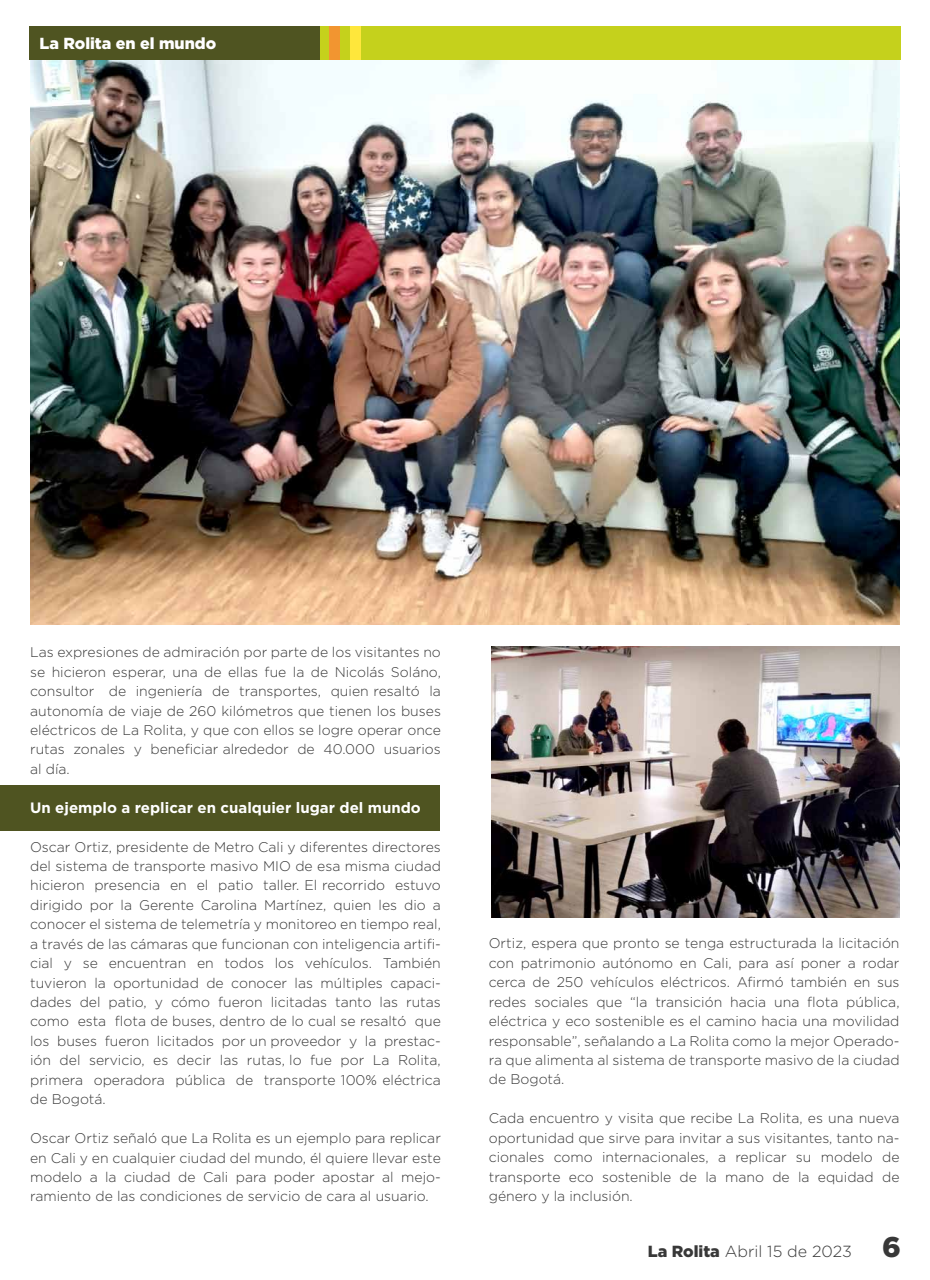
<style>
.page{position:relative;width:930px;height:1280px;background:#fff}
.page>*{position:absolute;margin:0;border:0;box-sizing:border-box;transform-origin:0 0}
.t1{font:300 16.1px "Gotham";color:#383838}
.t2{font:900 16px "Gotham";color:#fff}
.t3{font:700 15px "Gotham";color:#fff}
.t4{font:300 14px/19.4px "Gotham";color:#383838;text-align:justify}
.s1{font-weight:900}
.s2{font-weight:900;font-size:28.5px}
</style>
<div class="page">
<img style="left:31px;top:60px;width:869px;height:564px">
<img style="left:492px;top:647px;width:408px;height:271px">
<div style="left:0;top:785px;width:440px;height:45px;background:#4f5421"></div>
<div style="left:30px;top:27px;width:870px;height:33px;background:#4f5421"></div>
<div style="left:320px;top:27px;width:580px;height:33px;background:#c5d11c"></div>
<div style="left:329px;top:27px;width:11px;height:33px;background:#f29530"></div>
<div style="left:350px;top:27px;width:11px;height:33px;background:#ffe73b"></div>
<p class="t2" style="left:40px;top:34px;width:178px">La Rolita en el mundo</p>
<p class="t4" style="left:30px;top:642px;width:412px">Las expresiones de admiración por parte de los visitantes no se hicieron esperar, una de ellas fue la de Nicolás Soláno, consultor de ingeniería de transportes, quien resaltó la autonomía de viaje de 260 kilómetros que tienen los buses eléctricos de La Rolita, y que con ellos se logre operar once rutas zonales y beneficiar alrededor de 40.000 usuarios al día.</p>
<p class="t3" style="left:30px;top:799px;width:392px">Un ejemplo a replicar en cualquier lugar del mundo</p>
<p class="t4" style="left:30px;top:837px;width:412px">Oscar Ortiz, presidente de Metro Cali y diferentes directores del sistema de transporte masivo MIO de esa misma ciudad hicieron presencia en el patio taller. El recorrido estuvo dirigido por la Gerente Carolina Martínez, quien les dio a conocer el sistema de telemetría y monitoreo en tiempo real, a través de las cámaras que funcionan con inteligencia artifi&shy;cial y se encuentran en todos los vehículos. También tuvieron la oportunidad de conocer las múltiples capaci&shy;dades del patio, y cómo fueron licitadas tanto las rutas como esta flota de buses, dentro de lo cual se resaltó que los buses fueron licitados por un proveedor y la prestac&shy;ión del servicio, es decir las rutas, lo fue por La Rolita, primera operadora pública de transporte 100% eléctrica de Bogotá.</p>
<p class="t4" style="left:30px;top:1128px;width:412px">Oscar Ortiz señaló que La Rolita es un ejemplo para replicar en Cali y en cualquier ciudad del mundo, él quiere llevar este modelo a la ciudad de Cali para poder apostar al mejo&shy;ramiento de las condiciones de servicio de cara al usuario.</p>
<p class="t4" style="left:489px;top:933px;width:412px">Ortiz, espera que pronto se tenga estructurada la licitación con patrimonio autónomo en Cali, para así poner a rodar cerca de 250 vehículos eléctricos. Afirmó también en sus redes sociales que “la transición hacia una flota pública, eléctrica y eco sostenible es el camino hacia una movilidad responsable”, señalando a La Rolita como la mejor Operado&shy;ra que alimenta al sistema de transporte masivo de la ciudad de Bogotá.</p>
<p class="t4" style="left:489px;top:1108px;width:412px">Cada encuentro y visita que recibe La Rolita, es una nueva oportunidad que sirve para invitar a sus visitantes, tanto na&shy;cionales como internacionales, a replicar su modelo de transporte eco sostenible de la mano de la equidad de género y la inclusión.</p>
<p class="t1" style="left:648px;top:1241px;width:255px"><span class="s1">La Rolita</span> Abril 15 de 2023 <span class="s2">6</span></p>
</div>
